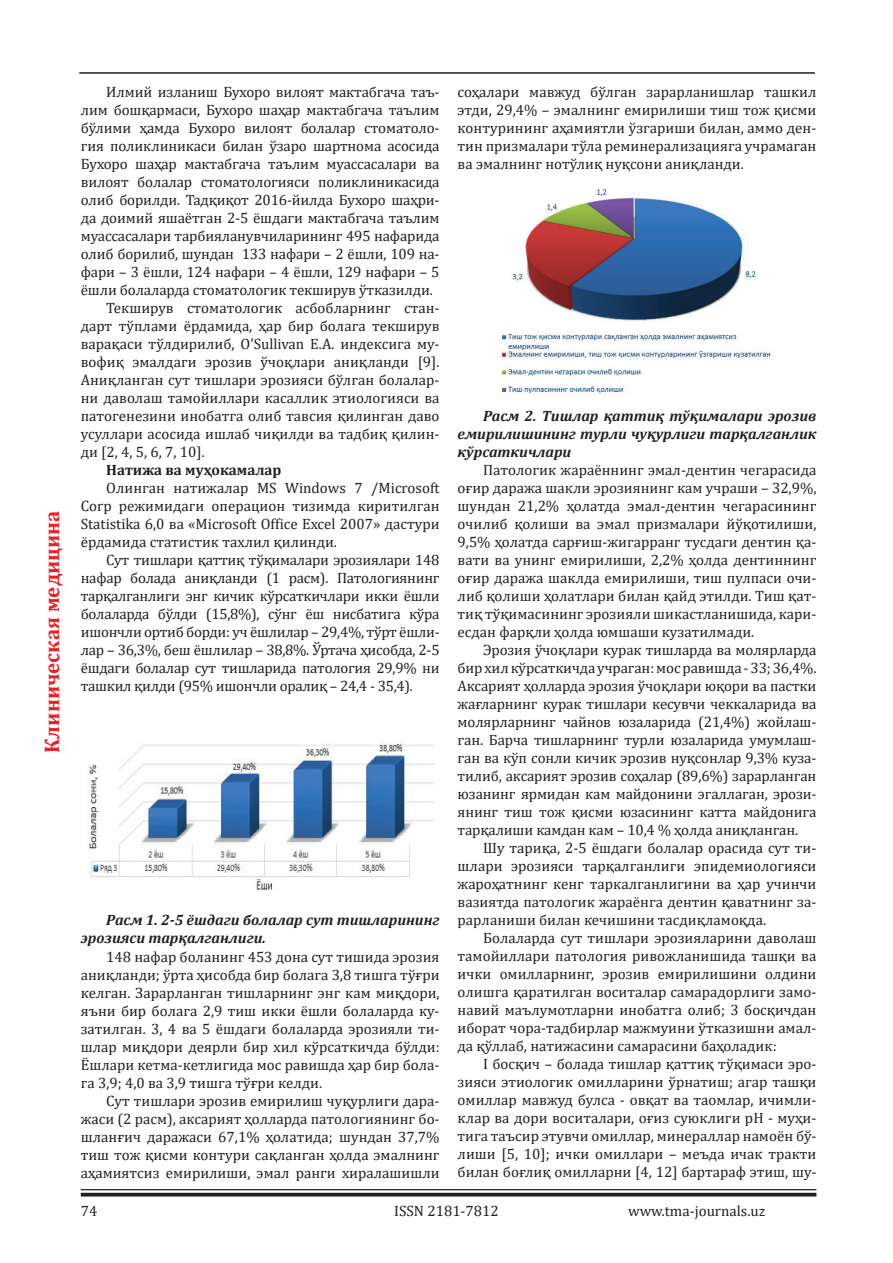
<style>
.page{position:relative;width:893px;height:1263px;background:#fff}
.page>*{position:absolute;margin:0;border:0;box-sizing:border-box;transform-origin:0 0}
.t1{font:700 21px "Cambria";color:#ee1d23}
.t2{font:15px/18px "Cambria";color:#231f20;text-align:justify}
.t3{font:italic 700 15px/18px "Cambria";color:#231f20}
.t4{font:700 15px "Cambria";color:#231f20}
.s1{font-family:"Corbel"}
</style>
<div class="page">
<hr style="left:81px;top:1189px;width:735px;height:1px;background:#231f20">
<hr style="left:81px;top:1193px;width:735px;height:3px;background:#231f20">
<hr style="left:79px;top:72px;width:736px;height:2px;background:#231f20">
<img style="left:89px;top:742px;width:346px;height:148px">
<img style="left:501px;top:189px;width:270px;height:207px">
<h1 class="t1" style="left:37px;top:753px;width:244px;rotate:-90deg">Клиническая медицина</h1>
<p class="t2" style="left:106px;top:83px;width:335px">Илмий изланиш Бухоро вилоят мактабгача таъ-</p>
<p class="t2" style="left:81px;top:101px;width:360px">лим бошқармаси, Бухоро шаҳар мактабгача таълим</p>
<p class="t2" style="left:81px;top:119px;width:360px">бўлими ҳамда Бухоро вилоят болалар стоматоло-</p>
<p class="t2" style="left:81px;top:137px;width:360px">гия поликлиникаси билан ўзаро шартнома асосида</p>
<p class="t2" style="left:81px;top:155px;width:360px">Бухоро шаҳар мактабгача таълим муассасалари ва</p>
<p class="t2" style="left:81px;top:173px;width:360px">вилоят болалар стоматологияси поликлиникасида</p>
<p class="t2" style="left:81px;top:191px;width:360px">олиб борилди. Тадқиқот 2016-йилда Бухоро шаҳри-</p>
<p class="t2" style="left:81px;top:209px;width:360px">да доимий яшаётган 2-5 ёшдаги мактабгача таълим</p>
<p class="t2" style="left:81px;top:227px;width:360px">муассасалари тарбияланувчиларининг 495 нафарида</p>
<p class="t2" style="left:81px;top:245px;width:360px">олиб борилиб, шундан 133 нафари – 2 ёшли, 109 на-</p>
<p class="t2" style="left:81px;top:263px;width:360px">фари – 3 ёшли, 124 нафари – 4 ёшли, 129 нафари – 5</p>
<p class="t2" style="left:81px;top:281px;width:353px">ёшли болаларда стоматологик текширув ўтказилди.</p>
<p class="t2" style="left:106px;top:299px;width:335px">Текширув стоматологик асбобларнинг стан-</p>
<p class="t2" style="left:81px;top:317px;width:360px">дарт тўплами ёрдамида, ҳар бир болага текширув</p>
<p class="t2" style="left:81px;top:335px;width:360px">варақаси тўлдирилиб, O’Sullivan E.A. индексига му-</p>
<p class="t2" style="left:81px;top:353px;width:360px">вофиқ эмалдаги эрозив ўчоқлари аниқланди [9].</p>
<p class="t2" style="left:81px;top:371px;width:360px">Аниқланган сут тишлари эрозияси бўлган болалар-</p>
<p class="t2" style="left:81px;top:389px;width:360px">ни даволаш тамойиллари касаллик этиологияси ва</p>
<p class="t2" style="left:81px;top:407px;width:360px">патогенезини инобатга олиб тавсия қилинган даво</p>
<p class="t2" style="left:81px;top:425px;width:360px">усуллари асосида ишлаб чиқилди ва тадбиқ қилин-</p>
<p class="t2" style="left:81px;top:443px;width:126px">ди [2, 4, 5, 6, 7, 10].</p>
<p class="t4" style="left:106px;top:459px;width:177px">Натижа ва муҳокамалар</p>
<p class="t2" style="left:81px;top:479px;width:360px;text-indent:26px">Олинган натижалар MS Windows 7 /Microsoft Corp режимидаги операцион тизимда киритилган Statistika 6,0 ва «Microsoft Office Excel 2007» дастури ёрдамида статистик тахлил қилинди.</p>
<p class="t2" style="left:81px;top:551px;width:360px;text-indent:26px">Сут тишлари қаттиқ тўқималари эрозиялари 148 нафар болада аниқланди (1 расм). Патологиянинг тарқалганлиги энг кичик кўрсаткичлари икки ёшли болаларда бўлди (15,8%), сўнг ёш нисбатига кўра ишончли ортиб борди: уч ёшлилар – 29,4%, тўрт ёшли&shy;лар – 36,3%, беш ёшлилар – 38,8%. Ўртача ҳисобда, 2-5 ёшдаги болалар сут тишларида патология 29,9% ни ташкил қилди (95% ишончли оралиқ – 24,4 - 35,4).</p>
<p class="t3" style="left:81px;top:910px;width:360px;text-indent:26px">Расм 1. 2-5 ёшдаги болалар сут тишларининг эрозияси тарқалганлиги.</p>
<p class="t2" style="left:81px;top:948px;width:360px;text-indent:26px">148 нафар боланинг 453 дона сут тишида эрозия аниқланди; ўрта ҳисобда бир болага 3,8 тишга тўғри келган. Зарарланган тишларнинг энг кам миқдори, яъни бир болага 2,9 тиш икки ёшли болаларда ку&shy;затилган. 3, 4 ва 5 ёшдаги болаларда эрозияли ти&shy;шлар миқдори деярли бир хил кўрсаткичда бўлди:<br>Ёшлари кетма-кетлигида мос равишда ҳар бир бола&shy;га 3,9; 4,0 ва 3,9 тишга тўғри келди.</p>
<p class="t2" style="left:81px;top:1092px;width:360px;text-indent:26px">Сут тишлари эрозив емирилиш чуқурлиги дара&shy;жаси (2 расм), аксарият ҳолларда патологиянинг бо&shy;шланғич даражаси 67,1% ҳолатида; шундан 37,7% тиш тож қисми контури сақланган ҳолда эмалнинг аҳамиятсиз емирилиши, эмал ранги хиралашишли</p>
<p class="t2" style="left:458px;top:83px;width:360px">соҳалари мавжуд бўлган зарарланишлар ташкил этди, 29,4% – эмалнинг емирилиши тиш тож қисми контурининг аҳамиятли ўзгариши билан, аммо ден&shy;тин призмалари тўла реминерализацияга учрамаган ва эмалнинг нотўлиқ нуқсони аниқланди.</p>
<p class="t3" style="left:458px;top:406px;width:360px;text-align:justify;text-indent:26px">Расм 2. Тишлар қаттиқ тўқималари эрозив емирилишининг турли чуқурлиги тарқалганлик кўрсаткичлари</p>
<p class="t2" style="left:458px;top:461px;width:360px;text-indent:26px">Патологик жараённинг эмал-дентин чегарасида оғир даража шакли эрозиянинг кам учраши – 32,9%, шундан 21,2% ҳолатда эмал-дентин чегарасининг очилиб қолиши ва эмал призмалари йўқотилиши, 9,5% ҳолатда сарғиш-жигарранг тусдаги дентин қа&shy;вати ва унинг емирилиши, 2,2% ҳолда дентиннинг оғир даража шаклда емирилиши, тиш пулпаси очи&shy;либ қолиши ҳолатлари билан қайд этилди. Тиш қат&shy;тиқ тўқимасининг эрозияли шикастланишида, кари&shy;есдан фарқли ҳолда юмшаши кузатилмади.</p>
<p class="t2" style="left:458px;top:641px;width:360px;text-indent:26px">Эрозия ўчоқлари курак тишларда ва молярларда бир хил кўрсаткичда учраган: мос равишда - 33; 36,4%.<br>Аксарият ҳолларда эрозия ўчоқлари юқори ва пастки жағларнинг курак тишлари кесувчи чеккаларида ва молярларнинг чайнов юзаларида (21,4%) жойлаш&shy;ган. Барча тишларнинг турли юзаларида умумлаш&shy;ган ва кўп сонли кичик эрозив нуқсонлар 9,3% куза&shy;тилиб, аксарият эрозив соҳалар (89,6%) зарарланган юзанинг ярмидан кам майдонини эгаллаган, эрози&shy;янинг тиш тож қисми юзасининг катта майдонига тарқалиши камдан кам – 10,4 % ҳолда аниқланган.</p>
<p class="t2" style="left:458px;top:839px;width:360px;text-indent:26px">Шу тариқа, 2-5 ёшдаги болалар орасида сут ти&shy;шлари эрозияси тарқалганлиги эпидемиологияси жароҳатнинг кенг таркалганлигини ва ҳар учинчи вазиятда патологик жараёнга дентин қаватнинг за&shy;рарланиши билан кечишини тасдиқламоқда.</p>
<p class="t2" style="left:458px;top:929px;width:360px;text-indent:26px">Болаларда сут тишлари эрозияларини даволаш тамойиллари патология ривожланишида ташқи ва ички омилларнинг, эрозив емирилишини олдини олишга қаратилган воситалар самарадорлиги замо&shy;навий маълумотларни инобатга олиб; 3 босқичдан иборат чора-тадбирлар мажмуини ўтказишни амал&shy;да қўллаб, натижасини самарасини баҳоладик:</p>
<p class="t2" style="left:458px;top:1055px;width:360px;text-indent:26px">І босқич – болада тишлар қаттиқ тўқимаси эро&shy;зияси этиологик омилларини ўрнатиш; агар ташқи омиллар мавжуд булса - овқат ва таомлар, ичимли&shy;клар ва дори воситалари, оғиз суюклиги рН - муҳи&shy;тига таъсир этувчи омиллар, минераллар намоён бў&shy;лиши [5, 10]; ички омиллари – меъда ичак тракти билан боғлиқ омилларни [4, 12] бартараф этиш, шу-</p>
<p class="t2" style="left:81px;top:1201px;width:18px">74</p>
<p class="t2" style="left:394px;top:1201px;width:106px">ISSN 2181-7812</p>
<p class="t2" style="left:628px;top:1201px;width:139px">www.tma-journals.u<span class="s1">z</span></p>
</div>
